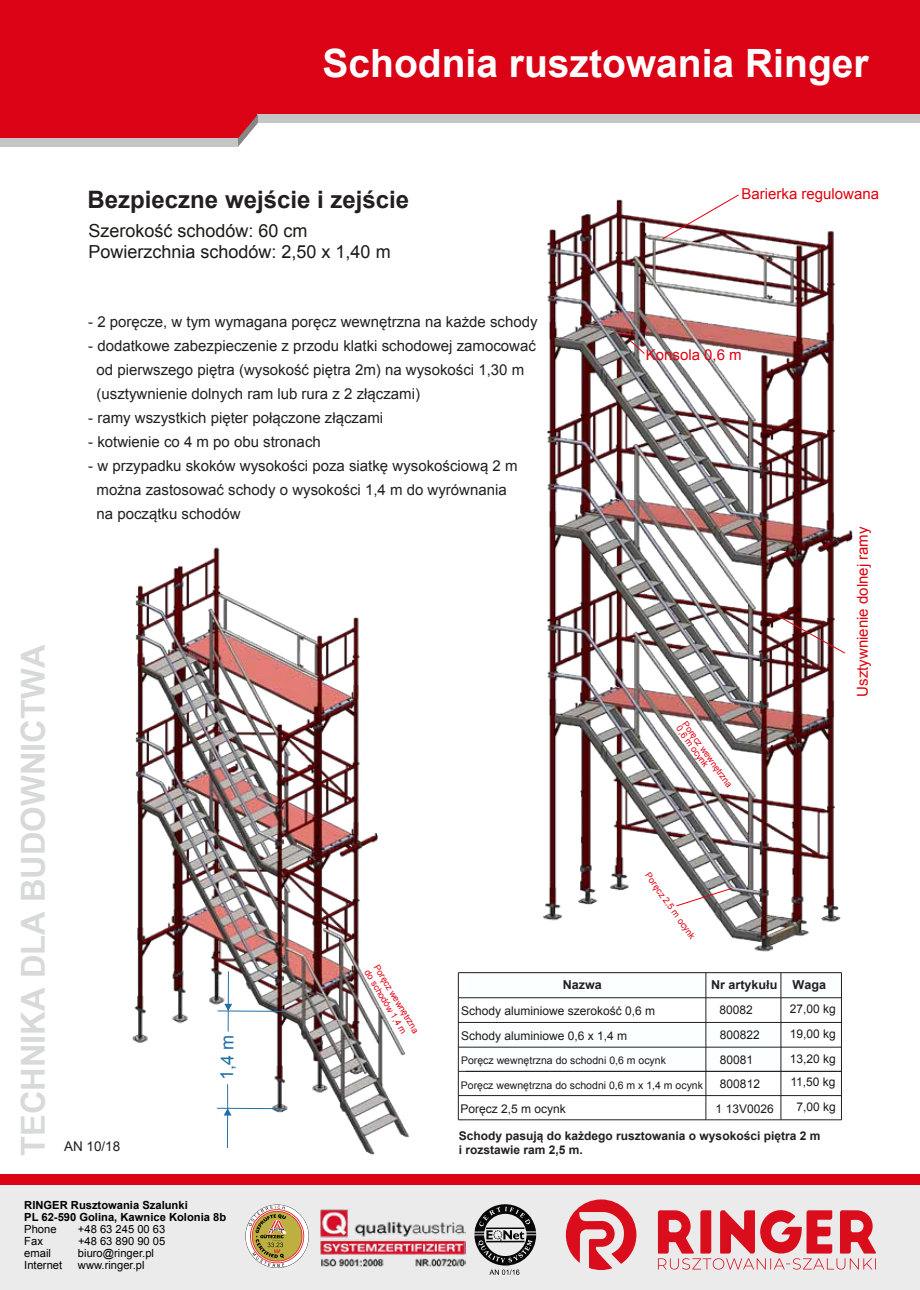
<style>
.page{position:relative;width:920px;height:1290px;background:#fff}
.page>*{position:absolute;margin:0;border:0;box-sizing:border-box;transform-origin:0 0}
.t1{font:700 39px "Arial";color:#fff}
.t2{font:700 33px "Arial Narrow";color:#d8d9d9;scale:1.21 1}
.t3{font:700 24px "Arial";color:#231f20}
.t4{font:18px/21.6px "Arial";color:#1a1a18}
.t5{font:18px "Arial";color:#206fa7}
.t6{font:15px/24px "Arial";color:#231f20}
.t7{font:15px "Arial";color:#e2000f}
.t8{font:13.5px "Arial";color:#231f20}
.t9{font:700 12.3px "Arial";color:#231f20}
.t10{font:12px/24.5px "Arial";color:#1a1a18}
.t11{font:700 12px "Arial";color:#231f20}
.t12{font:11.25px "Arial";color:#000}
.t13{font:700 11.25px/12px "Arial";color:#000}
.t14{font:10.5px "Arial";color:#1a1a18}
.t15{font:9px/10.8px "Arial";color:#e2000f}
</style>
<div class="page">
<img style="left:132px;top:547px;width:278px;height:608px">
<svg style="left:0;top:0;width:920px;height:139px;background:#de182a"></svg>
<div style="left:258px;top:114px;width:662px;height:9px;background:#c4c5c5"></div>
<svg style="left:238px;top:114px;width:20px;height:33px"></svg>
<div style="left:0;top:139px;width:238px;height:8px;background:#c4c5c5"></div>
<div style="left:0;top:1185px;width:920px;height:105px;background:#ebebeb"></div>
<div style="left:0;top:1174px;width:920px;height:11px;background:#db0216"></div>
<img style="left:543px;top:199px;width:310px;height:753px">
<div style="left:466px;top:973px;width:237px;height:25px;background:#fbffff"></div>
<div style="left:703px;top:973px;width:78px;height:25px;background:#fbffff"></div>
<div style="left:781px;top:973px;width:60px;height:25px;background:#fbffff"></div>
<div style="left:466px;top:1022px;width:237px;height:25px;background:#fbffff"></div>
<div style="left:703px;top:1022px;width:78px;height:25px;background:#fbffff"></div>
<div style="left:466px;top:1047px;width:237px;height:24px;background:#fbffff"></div>
<div style="left:703px;top:1047px;width:78px;height:24px;background:#fbffff"></div>
<hr style="left:458px;top:997px;width:384px;height:1px;background:#231f20">
<hr style="left:458px;top:1022px;width:384px;height:1px;background:#231f20">
<hr style="left:458px;top:1047px;width:384px;height:1px;background:#231f20">
<hr style="left:458px;top:973px;width:1px;height:147px;background:#231f20">
<hr style="left:706px;top:973px;width:1px;height:147px;background:#231f20">
<hr style="left:781px;top:973px;width:1px;height:147px;background:#231f20">
<hr style="left:841px;top:973px;width:1px;height:147px;background:#231f20">
<hr style="left:458px;top:972px;width:383px;height:1px;background:#1a1a18">
<hr style="left:458px;top:1071px;width:384px;height:1px;background:#231f20">
<hr style="left:458px;top:1095px;width:384px;height:1px;background:#231f20">
<hr style="left:458px;top:1119px;width:384px;height:1px;background:#231f20">
<svg style="left:661px;top:194px;width:79px;height:46px"></svg>
<svg style="left:628px;top:339px;width:18px;height:16px"></svg>
<svg style="left:777px;top:615px;width:69px;height:39px"></svg>
<hr style="left:217px;top:1108px;width:67px;height:1px;background:#206fa7">
<hr style="left:218px;top:1011px;width:66px;height:1px;background:#206fa7">
<hr style="left:227px;top:1108px;width:1px;height:40px;background:#206fa7">
<hr style="left:228px;top:971px;width:1px;height:40px;background:#206fa7">
<svg style="left:224px;top:1004px;width:8px;height:27px"></svg>
<svg style="left:224px;top:1084px;width:8px;height:31px"></svg>
<svg style="left:675px;top:887px;width:58px;height:20px"></svg>
<svg style="left:566px;top:1199px;width:70px;height:71px;background:#e27981"></svg>
<svg style="left:658px;top:1209px;width:218px;height:60px;background:#e3848b"></svg>
<img style="left:319px;top:1209px;width:147px;height:58px">
<svg style="left:474px;top:1201px;width:62px;height:74px;background:#979897"></svg>
<svg style="left:245px;top:1204px;width:64px;height:64px;background:#cab58c"></svg>
<h1 class="t1" style="left:323px;top:38px;width:548px">Schodnia rusztowania Ringer</h1>
<h3 class="t3" style="left:88px;top:184px;width:323px">Bezpieczne wejście i zejście</h3>
<p class="t4" style="left:89px;top:220px;width:304px">Szerokość schodów: 60 cm<br>Powierzchnia schodów: 2,50 x 1,40 m</p>
<p class="t7" style="left:742px;top:184px;width:139px">Barierka regulowana</p>
<p class="t6" style="left:88px;top:310px;width:451px">- 2 poręcze, w tym wymagana poręcz wewnętrzna na każde schody</p>
<p class="t6" style="left:97px;top:334px;width:441px;text-indent:-8px">- dodatkowe zabezpieczenie z przodu klatki schodowej zamocować od pierwszego piętra (wysokość piętra 2m) na wysokości 1,30 m (usztywnienie dolnych ram lub rura z 2 złączami)</p>
<p class="t6" style="left:88px;top:406px;width:297px">- ramy wszystkich pięter połączone złączami</p>
<p class="t6" style="left:88px;top:430px;width:234px">- kotwienie co 4 m po obu stronach</p>
<p class="t6" style="left:97px;top:454px;width:422px;text-indent:-8px">- w przypadku skoków wysokości poza siatkę wysokościową 2 m można zastosować schody o wysokości 1,4 m do wyrównania na początku schodów</p>
<p class="t7" style="left:646px;top:345px;width:97px">Konsola 0,6 m</p>
<h2 class="t2" style="left:8px;top:1156px;width:424px;rotate:-90deg">TECHNIKA DLA BUDOWNICTWA</h2>
<p class="t15" style="left:687px;top:720px;width:80px;line-height:7.4px;rotate:54deg">Poręcz wewnętrzna<br>0,6 m ocynk</p>
<p class="t5" style="left:215px;top:1080px;width:47px;rotate:-90deg">1,4 m</p>
<p class="t15" style="left:381px;top:962px;width:80px;rotate:59deg">Poręcz wewnętrzna do schodów 1,4 m</p>
<p class="t15" style="left:651px;top:870px;width:81px;rotate:54deg">Poręcz 2,5 m ocynk</p>
<p class="t9" style="left:563px;top:977px;width:41px">Nazwa</p>
<p class="t9" style="left:711px;top:977px;width:117px">Nr artykułu Waga</p>
<p class="t10" style="left:461px;top:999px;width:196px">Schody aluminiowe szerokość 0,6 m<br>Schody aluminiowe 0,6 x 1,4 m</p>
<p class="t14" style="left:461px;top:1054px;width:206px">Poręcz wewnętrzna do schodni 0,6 m ocynk</p>
<p class="t14" style="left:461px;top:1078px;width:244px">Poręcz wewnętrzna do schodni 0,6 m x 1,4 m ocynk</p>
<p class="t10" style="left:461px;top:1096px;width:107px">Poręcz 2,5 m ocynk</p>
<p class="t10" style="left:790px;top:997px;width:48px;text-align:center">27,00 kg<br>19,00 kg<br>13,20 kg<br>11,50 kg<br>7,00 kg</p>
<p class="t10" style="left:719px;top:998px;width:35px">80082</p>
<p class="t10" style="left:720px;top:1023px;width:42px">800822</p>
<p class="t10" style="left:720px;top:1047px;width:35px">80081</p>
<p class="t10" style="left:720px;top:1071px;width:42px">800812</p>
<p class="t10" style="left:715px;top:1096px;width:60px">1 13V0026</p>
<p class="t11" style="left:459px;top:1128px;width:363px">Schody pasują do każdego rusztowania o wysokości piętra 2 m</p>
<p class="t8" style="left:64px;top:1137px;width:58px">AN 10/18</p>
<p class="t11" style="left:459px;top:1142px;width:126px">i rozstawie ram 2,5 m.</p>
<p class="t7" style="left:853px;top:696px;width:172px;rotate:-90deg">Usztywnienie dolnej ramy</p>
<p class="t13" style="left:24px;top:1199px;width:203px">RINGER Rusztowania Szalunki<br>PL 62-590 Golina, Kawnice Kolonia 8b</p>
<p class="t12" style="left:24px;top:1221px;width:34px">Phone</p>
<p class="t12" style="left:78px;top:1221px;width:89px">+48 63 245 00 63</p>
<p class="t12" style="left:24px;top:1233px;width:20px">Fax</p>
<p class="t12" style="left:78px;top:1233px;width:89px">+48 63 890 90 05</p>
<p class="t12" style="left:24px;top:1245px;width:28px">email</p>
<p class="t12" style="left:78px;top:1245px;width:78px">biuro@ringer.pl</p>
<p class="t12" style="left:24px;top:1257px;width:39px">Internet</p>
<p class="t12" style="left:78px;top:1257px;width:68px">www.ringer.pl</p>
</div>
